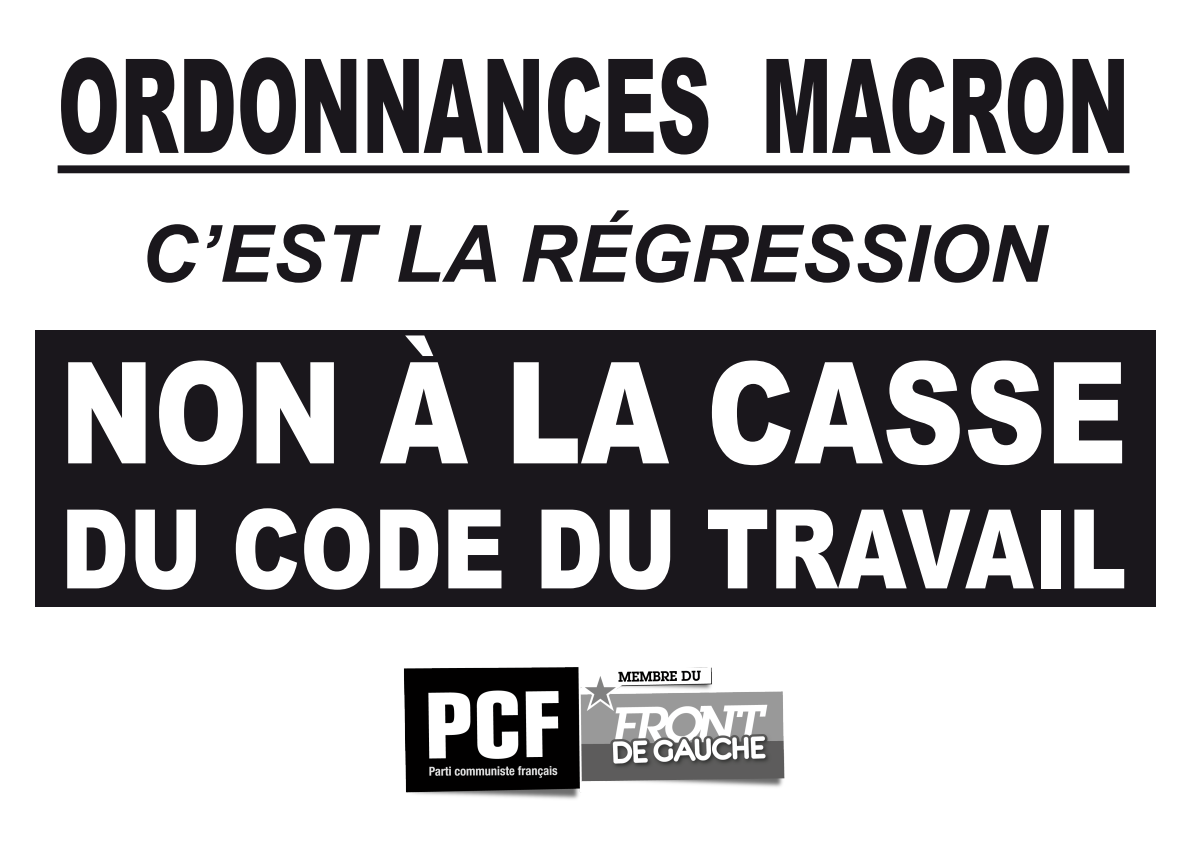
<style>
.page{position:relative;width:1191px;height:842px;background:#fff}
.page>*{position:absolute;margin:0;border:0;box-sizing:border-box;transform-origin:0 0}
.t1{font:900 141.2px "Arial";color:#fff;scale:.8 1}
.t2{font:900 131.2px "Arial";color:#1a171c;scale:.57 1}
.t3{font:900 110px "Arial";color:#fff;scale:.8 1}
.t4{font:italic 700 79px "Arial";color:#1a171c}
</style>
<div class="page">
<div style="left:35px;top:331px;width:1120px;height:276px;background:#1a171c"></div>
<div style="left:58px;top:165px;width:1071px;height:8px;background:#1a171c"></div>
<img style="left:404px;top:667px;width:381px;height:132px">
<p class="t2" style="left:58px;top:11px;width:1881px">ORDONNANCES MACRON</p>
<p class="t4" style="left:140px;top:201px;width:907px">C’EST LA RÉGRESSION</p>
<p class="t1" style="left:60px;top:310px;width:1335px">NON À LA CASSE</p>
<p class="t3" style="left:60px;top:469px;width:1334px">DU CODE DU TRAVAIL</p>
</div>
